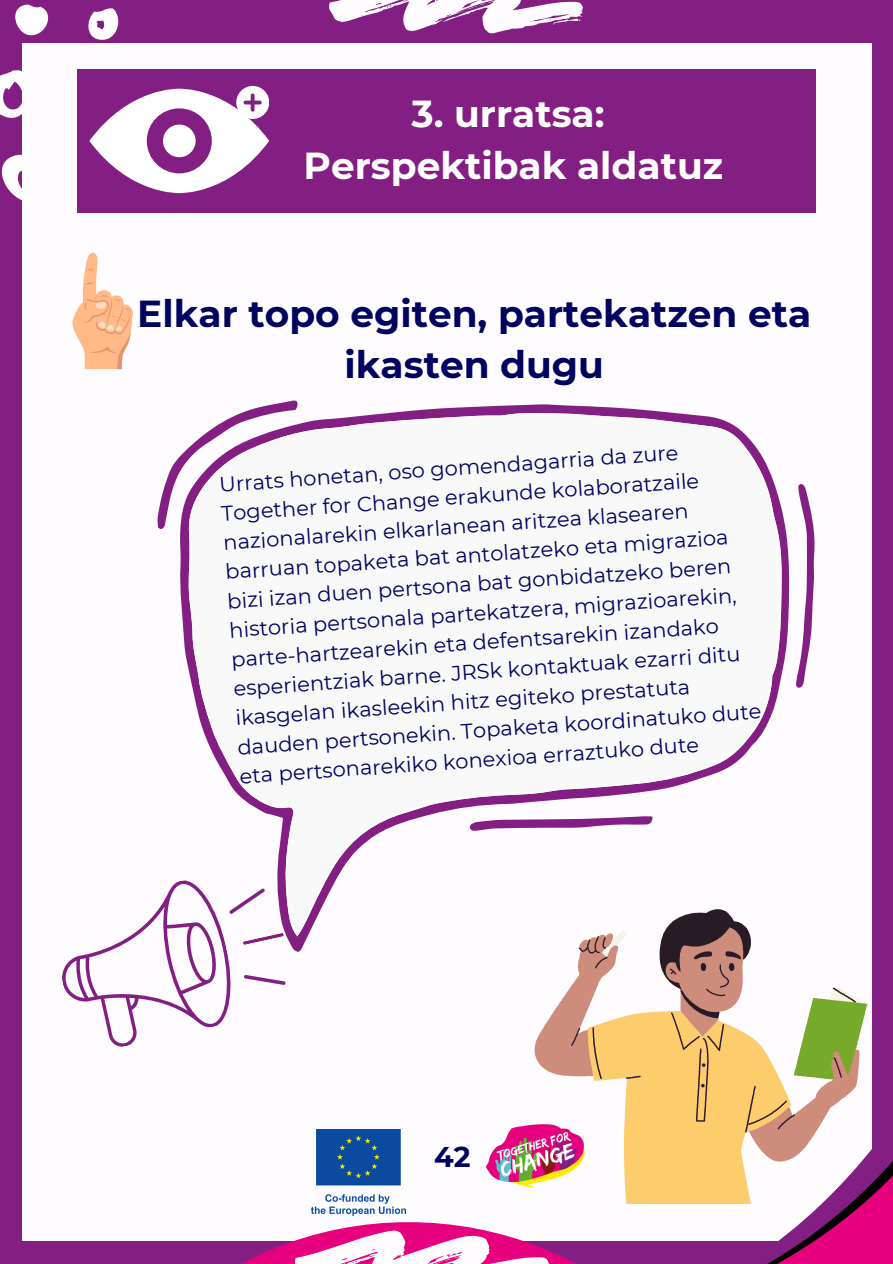
<style>
.page{position:relative;width:893px;height:1264px;background:#fff}
.page>*{position:absolute;margin:0;border:0;box-sizing:border-box;transform-origin:0 0}
.t1{font:700 37.5px/51.8px "Montserrat";color:#01045f;text-align:center}
.t2{font:700 37.5px/51.8px "Montserrat";color:#fff;text-align:center}
.t3{font:700 28.5px "Montserrat";color:#01045f}
.t4{font:21px/29.2px "Montserrat";color:#01045f}
</style>
<div class="page">
<div style="left:0;top:0;width:892px;height:1263px;background:#831f82"></div>
<svg style="left:15px;top:4px;width:34px;height:32px"></svg>
<svg style="left:88px;top:8px;width:31px;height:32px"></svg>
<svg style="left:0;top:64px;width:23px;height:71px"></svg>
<svg style="left:1px;top:152px;width:22px;height:50px"></svg>
<div style="left:23px;top:43px;width:848px;height:1197px;background:#fefcff"></div>
<svg style="left:195px;top:1124px;width:422px;height:139px"></svg>
<svg style="left:329px;top:0;width:253px;height:34px"></svg>
<svg style="left:295px;top:1230px;width:253px;height:33px;background:#f188c3"></svg>
<div style="left:77px;top:69px;width:738px;height:143px;background:#831f82"></div>
<svg style="left:89px;top:86px;width:180px;height:108px"></svg>
<div style="left:163px;top:125px;width:32px;height:32px;background:#fff;border-radius:50%"></div>
<svg style="left:534px;top:987px;width:53px;height:216px"></svg>
<svg style="left:587px;top:1132px;width:30px;height:71px"></svg>
<svg style="left:571px;top:952px;width:178px;height:180px"></svg>
<svg style="left:62px;top:881px;width:224px;height:166px"></svg>
<svg style="left:179px;top:404px;width:611px;height:548px"></svg>
<svg style="left:188px;top:412px;width:594px;height:524px"></svg>
<svg style="left:157px;top:400px;width:142px;height:129px"></svg>
<svg style="left:796px;top:484px;width:19px;height:203px"></svg>
<svg style="left:469px;top:816px;width:183px;height:15px"></svg>
<svg style="left:72px;top:252px;width:61px;height:117px"></svg>
<svg style="left:617px;top:965px;width:255px;height:73px"></svg>
<svg style="left:617px;top:1038px;width:255px;height:25px;fill:#fccc6d"></svg>
<svg style="left:617px;top:1063px;width:275px;height:200px"></svg>
<p class="t2" style="left:303px;top:88px;width:421px">3. urratsa:<br>Perspektibak aldatuz</p>
<p class="t1" style="left:137px;top:287px;width:675px">Elkar topo egiten, partekatzen eta ikasten dugu</p>
<p class="t4" style="left:218px;top:470px;width:526px;rotate:-4deg">Urrats honetan, oso gomendagarria da zure Together for Change erakunde kolaboratzaile nazionalarekin elkarlanean aritzea klasearen barruan topaketa bat antolatzeko eta migrazioa bizi izan duen pertsona bat gonbidatzeko beren historia pertsonala partekatzera, migrazioarekin, parte-hartzearekin eta defentsarekin izandako esperientziak barne. JRSk kontaktuak ezarri ditu ikasgelan ikasleekin hitz egiteko prestatuta dauden pertsonekin. Topaketa koordinatuko dute eta pertsonarekiko konexioa erraztuko dute</p>
<p class="t3" style="left:434px;top:1139px;width:38px">42</p>
</div>
